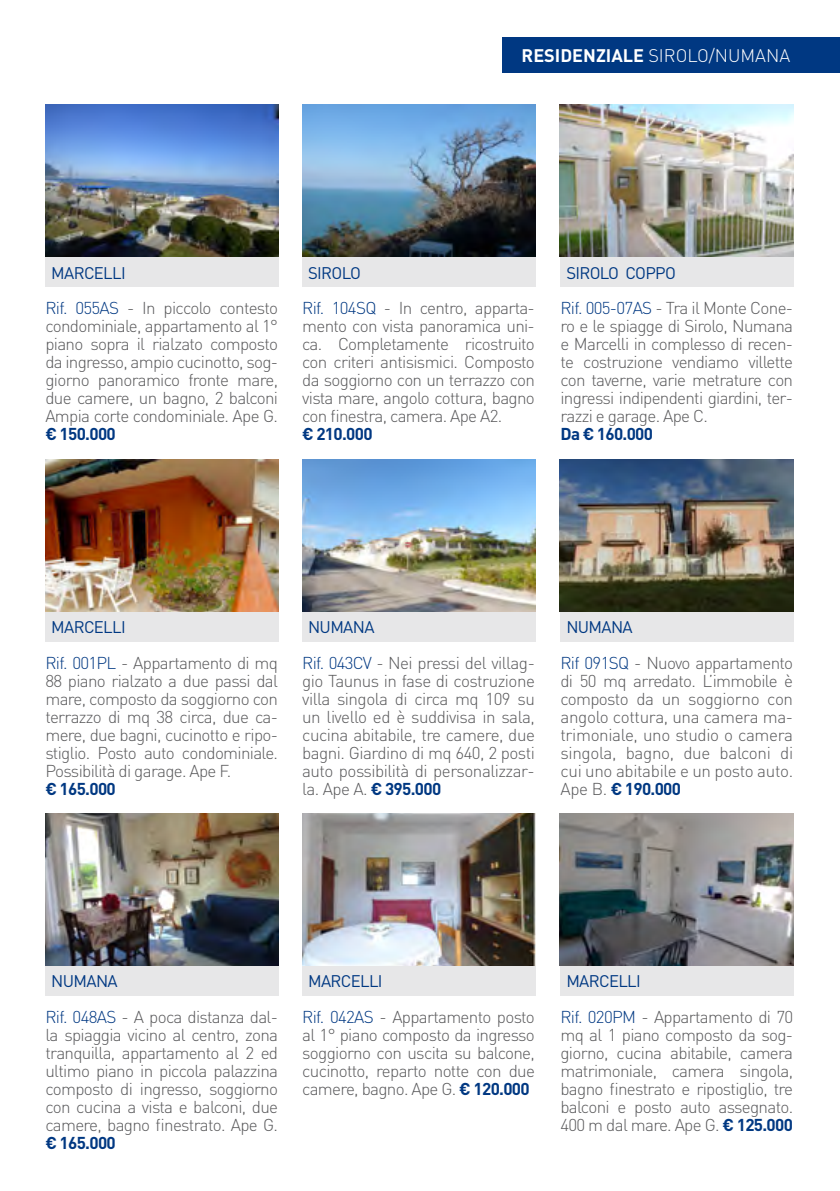
<style>
.page{position:relative;width:840px;height:1191px;background:#fff}
.page>*{position:absolute;margin:0;border:0;box-sizing:border-box;transform-origin:0 0}
.t1{font:300 18px "DIN";color:#fff}
.t2{font:700 18px "DIN";color:#fff}
.t3{font:300 17px/18px "DIN";letter-spacing:-.04em;color:#58585a;text-align:justify}
.t4{font:700 17px "DIN";letter-spacing:-.04em;color:#003882}
.t5{font:16.6px "DIN";letter-spacing:-.04em;color:#003882}
.s1{color:#003882}
.s2{font-weight:700;color:#003882}
</style>
<div class="page">
<div style="left:45px;top:105px;width:234px;height:182px;background:#e7e7e8"></div>
<div style="left:302px;top:105px;width:233px;height:182px;background:#e7e7e8"></div>
<div style="left:559px;top:105px;width:234px;height:182px;background:#e7e7e8"></div>
<div style="left:45px;top:459px;width:234px;height:182px;background:#e7e7e8"></div>
<div style="left:302px;top:459px;width:233px;height:182px;background:#e7e7e8"></div>
<div style="left:559px;top:459px;width:234px;height:182px;background:#e7e7e8"></div>
<div style="left:45px;top:814px;width:234px;height:181px;background:#e7e7e8"></div>
<div style="left:302px;top:814px;width:233px;height:181px;background:#e7e7e8"></div>
<div style="left:559px;top:814px;width:234px;height:181px;background:#e7e7e8"></div>
<img style="left:45px;top:105px;width:234px;height:152px">
<img style="left:302px;top:105px;width:233px;height:152px">
<img style="left:559px;top:105px;width:234px;height:152px">
<img style="left:45px;top:459px;width:234px;height:152px">
<img style="left:302px;top:459px;width:233px;height:152px">
<img style="left:559px;top:459px;width:234px;height:152px">
<img style="left:45px;top:814px;width:234px;height:151px">
<img style="left:302px;top:814px;width:233px;height:151px">
<img style="left:559px;top:814px;width:234px;height:151px">
<div style="left:502px;top:37px;width:337px;height:35px;background:#003882"></div>
<p class="t2" style="left:521px;top:43px;width:44px">RESIDENZIALE</p>
<p class="t1" style="left:648px;top:44px;width:142px">Sirolo/N umana</p>
<p class="t5" style="left:51px;top:262px;width:76px">MARCELLI</p>
<p class="t5" style="left:308px;top:262px;width:54px">SIROLO</p>
<p class="t5" style="left:566px;top:262px;width:9px">SIROLO</p>
<p class="t5" style="left:625px;top:262px;width:11px">COPPO</p>
<p class="t3" style="left:45px;top:299px;width:234px"><span class="s1">Rif. 055AS</span> - In piccolo contesto condominiale, appartamento al 1° piano sopra il rialzato composto da ingresso, ampio cucinotto, sog&shy;giorno panoramico fronte mare, due camere, un bagno, 2 balconi Ampia corte condominiale. Ape G.</p>
<p class="t4" style="left:45px;top:423px;width:72px">€ 150.000</p>
<p class="t3" style="left:302px;top:299px;width:234px"><span class="s1">Rif. 104SQ</span> - In centro, apparta&shy;mento con vista panoramica uni&shy;ca. Completamente ricostruito con criteri antisismici. Composto da soggiorno con un terrazzo con vista mare, angolo cottura, bagno con finestra, camera. Ape A2.</p>
<p class="t4" style="left:302px;top:423px;width:72px">€ 210.000</p>
<p class="t3" style="left:560px;top:299px;width:234px"><span class="s1">Rif. 005-07AS</span> - Tra il Monte Cone&shy;ro e le spiagge di Sirolo, N umana e Marcelli in complesso di recen&shy;te costruzione vendiamo villette con taverne, varie metrature con ingressi indipendenti giardini, ter&shy;razzi e garage. Ape C.</p>
<p class="t4" style="left:560px;top:423px;width:94px">DA € 160.000</p>
<p class="t5" style="left:51px;top:616px;width:76px">MARCELLI</p>
<p class="t5" style="left:308px;top:616px;width:68px">N UMANA</p>
<p class="t3" style="left:45px;top:653px;width:234px"><span class="s1">Rif. 001PL</span> - Appartamento di mq 88 piano rialzato a due passi dal mare, composto da soggiorno con terrazzo di mq 38 circa, due ca&shy;mere, due bagni, cucinotto e ripo&shy;stiglio. Posto auto condominiale.<br>Possibilità di garage. Ape F.</p>
<p class="t4" style="left:45px;top:777px;width:72px">€ 165.000</p>
<p class="t3" style="left:302px;top:653px;width:234px"><span class="s1">Rif. 043CV</span> - N ei pressi del villag&shy;gio Taunus in fase di costruzione villa singola di circa mq 109 su un livello ed è suddivisa in sala, cucina abitabile, tre camere, due bagni. Giardino di mq 640, 2 posti auto possibilità di personalizzar&shy;la. Ape A. <span class="s2">€ 395.000</span></p>
<p class="t5" style="left:566px;top:616px;width:68px">N UMANA</p>
<p class="t3" style="left:560px;top:653px;width:234px"><span class="s1">Rif 091SQ</span> - N uovo appartamento di 50 mq arredato. L’immobile è composto da un soggiorno con angolo cottura, una camera ma&shy;trimoniale, uno studio o camera singola, bagno, due balconi di cui uno abitabile e un posto auto.<br>Ape B. <span class="s2">€ 190.000</span></p>
<p class="t5" style="left:51px;top:971px;width:68px">N UMANA</p>
<p class="t3" style="left:45px;top:1008px;width:234px"><span class="s1">Rif. 048AS</span> - A poca distanza dal&shy;la spiaggia vicino al centro, zona tranquilla, appartamento al 2 ed ultimo piano in piccola palazzina composto di ingresso, soggiorno con cucina a vista e balconi, due camere, bagno finestrato. Ape G.</p>
<p class="t4" style="left:45px;top:1132px;width:72px">€ 165.000</p>
<p class="t5" style="left:308px;top:971px;width:76px">MARCELLI</p>
<p class="t3" style="left:302px;top:1008px;width:234px"><span class="s1">Rif. 042AS</span> - Appartamento posto al 1° piano composto da ingresso soggiorno con uscita su balcone, cucinotto, reparto notte con due camere, bagno. Ape G. <span class="s2">€ 120.000</span></p>
<p class="t5" style="left:566px;top:971px;width:10px">MARCELLI</p>
<p class="t3" style="left:560px;top:1008px;width:234px"><span class="s1">Rif. 020PM</span> - Appartamento di 70 mq al 1 piano composto da sog&shy;giorno, cucina abitabile, camera matrimoniale, camera singola, bagno finestrato e ripostiglio, tre balconi e posto auto assegnato.<br>400 m dal mare. Ape G . <span class="s2">€ 125.000</span></p>
</div>
